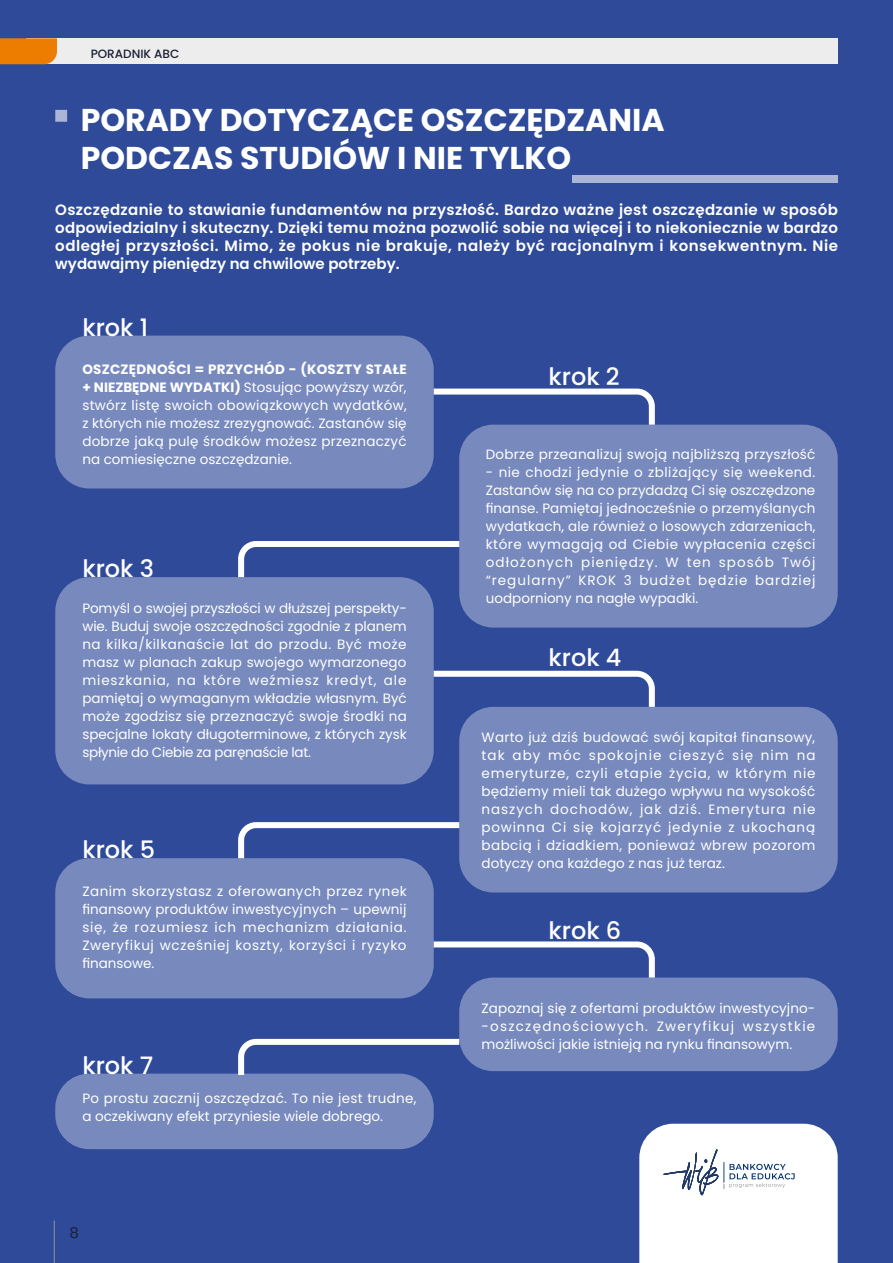
<style>
.page{position:relative;width:893px;height:1263px;background:#2e4a99}
.page>*{position:absolute;margin:0;border:0;box-sizing:border-box;transform-origin:0 0}
.t1{font:700 31.5px/37.8px "Poppins";color:#fff}
.t2{font:500 24px "Poppins";color:#fff}
.t3{font:600 15px/18px "Poppins";color:#fff;text-align:justify}
.t4{font:15px "Poppins";color:#1b1f37}
.t5{font:13.5px/18px "Poppins";color:#fff;text-align:justify}
.t6{font:13.5px "Poppins";letter-spacing:.02em;color:#fff}
.t7{font:500 12px "Poppins";color:#1b1f37}
.s1{font-weight:700}
</style>
<div class="page">
<div style="left:26px;top:38px;width:812px;height:26px;background:#ededed"></div>
<hr style="left:54px;top:1220px;width:1px;height:43px;background:#959799">
<svg style="left:0;top:38px;width:57px;height:26px"></svg>
<div style="left:55px;top:336px;width:379px;height:152px;background:#788abd;border-radius:34px"></div>
<div style="left:459px;top:707px;width:379px;height:185px;background:#788abd;border-radius:34px"></div>
<div style="left:459px;top:977px;width:379px;height:94px;background:#788abd;border-radius:34px"></div>
<div style="left:55px;top:1074px;width:379px;height:75px;background:#788abd;border-radius:34px"></div>
<div style="left:55px;top:577px;width:379px;height:207px;background:#788abd;border-radius:34px"></div>
<div style="left:55px;top:858px;width:379px;height:140px;background:#788abd;border-radius:34px"></div>
<div style="left:459px;top:425px;width:379px;height:202px;background:#788abd;border-radius:34px"></div>
<svg style="left:55px;top:110px;width:12px;height:12px"></svg>
<div style="left:572px;top:176px;width:266px;height:7px;background:#abb6d6"></div>
<svg style="left:433px;top:386px;width:225px;height:45px"></svg>
<svg style="left:235px;top:538px;width:225px;height:45px"></svg>
<svg style="left:433px;top:668px;width:222px;height:45px"></svg>
<svg style="left:235px;top:819px;width:225px;height:45px"></svg>
<svg style="left:428px;top:938px;width:230px;height:45px"></svg>
<svg style="left:235px;top:1036px;width:230px;height:45px"></svg>
<svg style="left:639px;top:1124px;width:199px;height:139px;background:#f4f5f8"></svg>
<p class="t7" style="left:91px;top:46px;width:90px">PORADNIK ABC</p>
<h1 class="t1" style="left:81px;top:102px;width:585px">PORADY DOTYCZĄCE OSZCZĘDZANIA<br>PODCZAS STUDIÓW I NIE TYLKO</h1>
<p class="t3" style="left:55px;top:201px;width:784px">Oszczędzanie to stawianie fundamentów na przyszłość. Bardzo ważne jest oszczędzanie w sposób odpowiedzialny i skuteczny. Dzięki temu można pozwolić sobie na więcej i to niekoniecznie w bardzo odległej przyszłości. Mimo, że pokus nie brakuje, należy być racjonalnym i konsekwentnym. Nie wydawajmy pieniędzy na chwilowe potrzeby.</p>
<h2 class="t2" style="left:82px;top:313px;width:67px">krok 1</h2>
<p class="t5" style="left:82px;top:360px;width:326px"><span class="s1">OSZCZĘDNOŚCI = PRZYCHÓD - (KOSZTY STAŁE + NIEZBĘDNE WYDATKI)</span> Stosując powyższy wzór, stwórz listę swoich obowiązkowych wydatków, z których nie możesz zrezygnować. Zastanów się dobrze jaką pulę środków możesz przeznaczyć na comiesięczne oszczędzanie.</p>
<h2 class="t2" style="left:82px;top:555px;width:73px">krok 3</h2>
<p class="t5" style="left:82px;top:599px;width:326px">Pomyśl o swojej przyszłości w dłuższej perspekty&shy;wie. Buduj swoje oszczędności zgodnie z planem na kilka/kilkanaście lat do przodu. Być może masz w planach zakup swojego wymarzonego mieszkania, na które weźmiesz kredyt, ale pamiętaj o wymaganym wkładzie własnym. Być może zgodzisz się przeznaczyć swoje środki na specjalne lokaty długoterminowe, z których zysk spłynie do Ciebie za paręnaście lat.</p>
<h2 class="t2" style="left:82px;top:836px;width:74px">krok 5</h2>
<p class="t5" style="left:82px;top:882px;width:326px">Zanim skorzystasz z oferowanych przez rynek finansowy produktów inwestycyjnych – upewnij się, że rozumiesz ich mechanizm działania.<br>Zweryfikuj wcześniej koszty, korzyści i ryzyko finansowe.</p>
<h2 class="t2" style="left:82px;top:1051px;width:72px">krok 7</h2>
<p class="t5" style="left:82px;top:1090px;width:335px">Po prostu zacznij oszczędzać. To nie jest trudne, a oczekiwany efekt przyniesie wiele dobrego.</p>
<p class="t4" style="left:70px;top:1224px;width:11px">8</p>
<h2 class="t2" style="left:549px;top:363px;width:73px">krok 2</h2>
<p class="t6" style="left:486px;top:446px;width:331px">Dobrze przeanalizuj swoją najbliższą przyszłość</p>
<p class="t5" style="left:486px;top:463px;width:331px">- nie chodzi jedynie o zbliżający się weekend.<br>Zastanów się na co przydadzą Ci się oszczędzone finanse. Pamiętaj jednocześnie o przemyślanych wydatkach, ale również o losowych zdarzeniach, które wymagają od Ciebie wypłacenia części odłożonych pieniędzy. W ten sposób Twój “regularny” KROK 3 budżet będzie bardziej uodporniony na nagłe wypadki.</p>
<h2 class="t2" style="left:549px;top:644px;width:74px">krok 4</h2>
<p class="t5" style="left:482px;top:728px;width:335px">Warto już dziś budować swój kapitał finansowy, tak aby móc spokojnie cieszyć się nim na emeryturze, czyli etapie życia, w którym nie będziemy mieli tak dużego wpływu na wysokość naszych dochodów, jak dziś. Emerytura nie powinna Ci się kojarzyć jedynie z ukochaną babcią i dziadkiem, ponieważ wbrew pozorom dotyczy ona każdego z nas już teraz.</p>
<h2 class="t2" style="left:549px;top:916px;width:74px">krok 6</h2>
<p class="t5" style="left:482px;top:999px;width:335px">Zapoznaj się z ofertami produktów inwestycyjno--oszczędnościowych. Zweryfikuj wszystkie możliwości jakie istnieją na rynku finansowym.</p>
</div>
